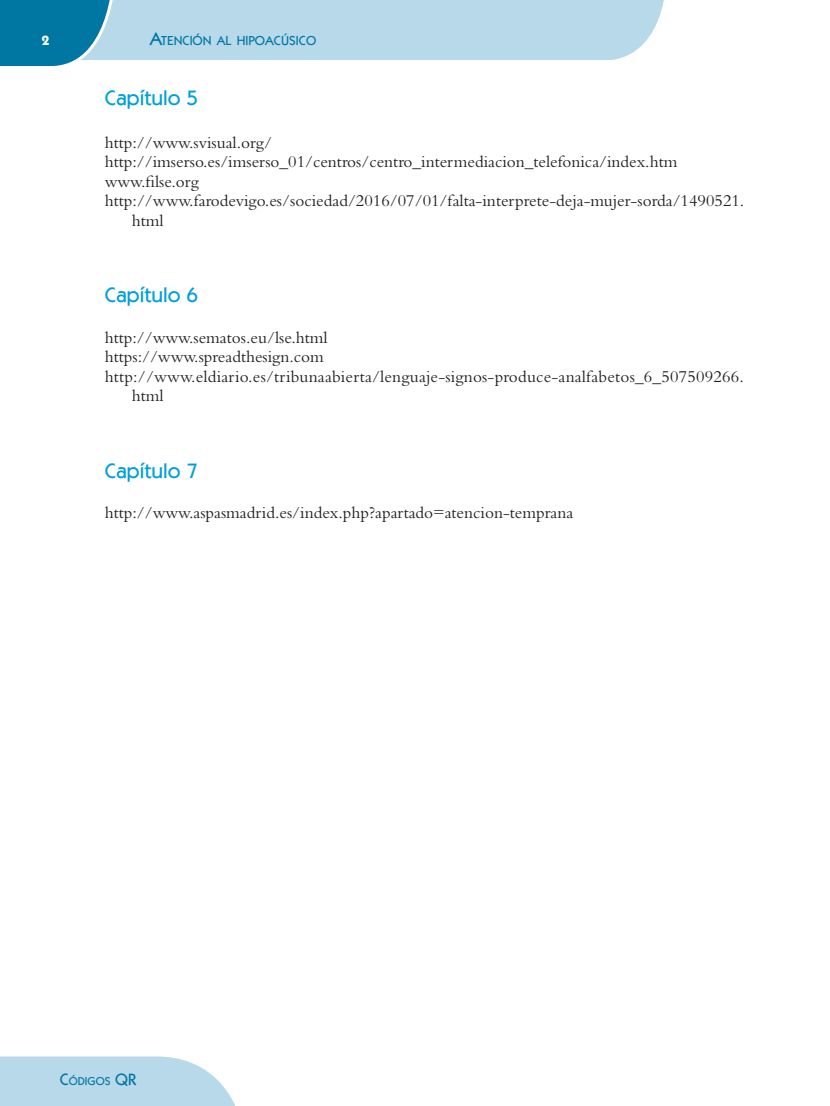
<style>
.page{position:relative;width:830px;height:1106px;background:#fff}
.page>*{position:absolute;margin:0;border:0;box-sizing:border-box;transform-origin:0 0}
.t1{font:500 21px "ITC Kabel Std";color:#009fda}
.t2{font:17.25px "Bembo Std";color:#231f20}
.t3{font:700 13.5px "ITC Kabel Std";color:#fff}
.t4{font:500 13.2px "ITC Kabel Std";color:#0076a3}
.t5{font:500 11.55px "ITC Kabel Std";color:#0076a3}
.s1{font-size:18.75px}
.s2{font-size:16.5px}
</style>
<div class="page">
<div style="left:117px;top:0;width:547px;height:60px;background:#b8d9e9"></div>
<svg style="left:0;top:0;width:117px;height:66px;background:#278bb1"></svg>
<svg style="left:0;top:1056px;width:236px;height:50px;background:#bfdceb"></svg>
<p class="t3" style="left:42px;top:32px;width:9px">2</p>
<p class="t4" style="left:150px;top:33px;width:168px"><span class="s1">A</span>TENCIÓN AL HIPOACÚSICO</p>
<p class="t1" style="left:105px;top:86px;width:95px">Capítulo 5</p>
<p class="t2" style="left:105px;top:132px;width:169px">http://www.svisual.org/</p>
<p class="t2" style="left:105px;top:152px;width:574px">http://imserso.es/imserso_01/centros/centro_intermediacion_telefonica/index.htm</p>
<p class="t2" style="left:105px;top:171px;width:95px">www.filse.org</p>
<p class="t2" style="left:105px;top:191px;width:641px">http://www.farodevigo.es/sociedad/2016/07/01/falta-interprete-deja-mujer-sorda/1490521.</p>
<p class="t2" style="left:132px;top:210px;width:33px">html</p>
<p class="t1" style="left:105px;top:283px;width:95px">Capítulo 6</p>
<p class="t2" style="left:105px;top:327px;width:224px">http://www.sematos.eu/lse.html</p>
<p class="t2" style="left:105px;top:347px;width:220px">https://www.spreadthesign.com</p>
<p class="t2" style="left:105px;top:366px;width:640px">http://www.eldiario.es/tribunaabierta/lenguaje-signos-produce-analfabetos_6_507509266.</p>
<p class="t2" style="left:132px;top:386px;width:33px">html</p>
<p class="t1" style="left:105px;top:458px;width:95px">Capítulo 7</p>
<p class="t2" style="left:105px;top:503px;width:470px">http://www.aspasmadrid.es/index.php?apartado=atencion-temprana</p>
<p class="t5" style="left:60px;top:1074px;width:78px"><span class="s2">C</span>ÓDIGOS <span class="s2">QR</span></p>
</div>
